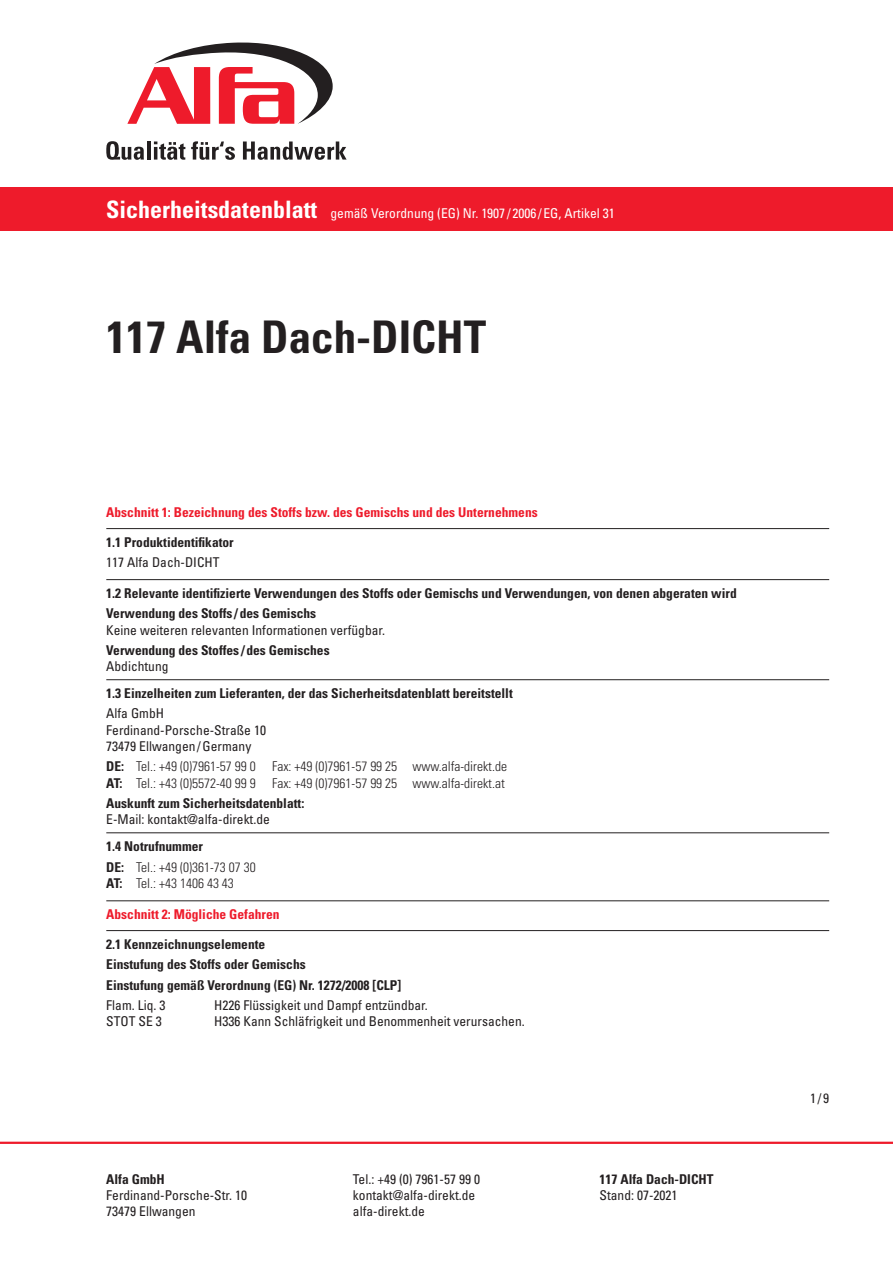
<style>
.page{position:relative;width:893px;height:1263px;background:#fff}
.page>*{position:absolute;margin:0;border:0;box-sizing:border-box;transform-origin:0 0}
.t1{font:700 condensed 45px "Univers LT Std";color:#231f20}
.Gliederungspunkte{font:700 condensed 13.5px "Univers LT Std";color:#231f20}
.Gliederungspunkte-2{font:condensed 13.5px/16.2px "Univers LT Std";color:#231f20}
.fließtext{font:300 condensed 13.5px/16.2px "Univers LT Std";color:#231f20}
.Gliederungspunkte-3{font:700 condensed 13.5px "Univers LT Std";color:#ee1b2b}
.Fließtext{font:condensed 13.5px/16.2px "Univers LT Std";color:#231f20}
.t2{font:condensed 13.5px "Univers LT Std";color:#fff}
.s1{font-weight:700;font-size:24px}
.s2{font-weight:700}
</style>
<div class="page">
<hr style="left:0;top:1142px;width:893px;height:2px;background:#ee1b2b">
<div style="left:0;top:187px;width:893px;height:44px;background:#ee1b2b"></div>
<svg style="left:106px;top:141px;width:38px;height:19px"></svg>
<hr style="left:147px;top:141px;width:3px;height:19px;background:#231f20">
<svg style="left:154px;top:141px;width:31px;height:19px"></svg>
<svg style="left:191px;top:141px;width:44px;height:19px"></svg>
<svg style="left:243px;top:141px;width:104px;height:19px"></svg>
<svg style="left:127px;top:42px;width:206px;height:82px"></svg>
<hr style="left:106px;top:579px;width:723px;height:1px;background:#231f20">
<hr style="left:106px;top:679px;width:723px;height:1px;background:#231f20">
<hr style="left:106px;top:832px;width:723px;height:1px;background:#231f20">
<hr style="left:106px;top:528px;width:723px;height:1px;background:#231f20">
<hr style="left:106px;top:900px;width:723px;height:1px;background:#231f20">
<hr style="left:106px;top:930px;width:723px;height:1px;background:#231f20">
<p class="t2" style="left:106px;top:205px;width:510px"><span class="s1">Sicherheitsdatenblatt</span> gemäß Verordnung (EG) Nr. 1907 / 2006 /EG, Artikel 31</p>
<p class="t1" style="left:106px;top:309px;width:381px">117 Alfa Dach-DICHT</p>
<p class="Gliederungspunkte-3" style="left:106px;top:504px;width:433px">Abschnitt 1: Bezeichnung des Stoffs bzw. des Gemischs und des Unternehmens</p>
<p class="Gliederungspunkte" style="left:106px;top:534px;width:129px">1.1 Produktidentifikator</p>
<p class="Gliederungspunkte-2" style="left:106px;top:554px;width:115px">117 Alfa Dach-DICHT</p>
<p class="Gliederungspunkte" style="left:106px;top:585px;width:632px">1.2 Relevante identifizierte Verwendungen des Stoffs oder Gemischs und Verwendungen, von denen abgeraten wird</p>
<p class="Gliederungspunkte-2" style="left:106px;top:605px;width:280px"><span class="s2">Verwendung des Stoffs / des Gemischs<br></span>Keine weiteren relevanten Informationen verfügbar.</p>
<p class="Gliederungspunkte" style="left:106px;top:642px;width:225px">Verwendung des Stoffes / des Gemisches</p>
<p class="Gliederungspunkte-2" style="left:106px;top:658px;width:64px">Abdichtung</p>
<p class="Gliederungspunkte" style="left:106px;top:685px;width:408px">1.3 Einzelheiten zum Lieferanten, der das Sicherheitsdatenblatt bereitstellt</p>
<p class="Fließtext" style="left:106px;top:705px;width:161px">Alfa GmbH<br>Ferdinand-Porsche-Straße 10<br>73479 Ellwangen/Germany</p>
<p class="fließtext" style="left:106px;top:758px;width:402px"><span class="s2">DE:</span> Tel.: +49 (0)7961-57 99 0 Fax: +49 (0)7961-57 99 25 www.alfa-direkt.de<br><span class="s2">AT:</span> Tel.: +43 (0)5572-40 99 9 Fax: +49 (0)7961-57 99 25 www.alfa-direkt.at</p>
<p class="Gliederungspunkte" style="left:106px;top:795px;width:200px">Auskunft zum Sicherheitsdatenblatt:</p>
<p class="Fließtext" style="left:106px;top:811px;width:165px">E-Mail: kontakt@alfa-direkt.de</p>
<p class="Gliederungspunkte" style="left:106px;top:838px;width:98px">1.4 Notrufnummer</p>
<p class="fließtext" style="left:106px;top:859px;width:151px"><span class="s2">DE:</span> Tel.: +49 (0)361-73 07 30<br><span class="s2">AT:</span> Tel.: +43 1406 43 43</p>
<p class="Gliederungspunkte-3" style="left:106px;top:906px;width:175px">Abschnitt 2: Mögliche Gefahren</p>
<p class="Gliederungspunkte" style="left:106px;top:936px;width:160px">2.1 Kennzeichnungselemente</p>
<p class="Gliederungspunkte" style="left:106px;top:956px;width:201px">Einstufung des Stoffs oder Gemischs</p>
<p class="Gliederungspunkte" style="left:106px;top:977px;width:296px">Einstufung gemäß Verordnung (EG) Nr. 1272/2008 [CLP]</p>
<p class="Gliederungspunkte-2" style="left:106px;top:997px;width:61px">Flam. Liq. 3</p>
<p class="Gliederungspunkte-2" style="left:214px;top:997px;width:215px">H226 Flüssigkeit und Dampf entzündbar.</p>
<p class="Gliederungspunkte-2" style="left:106px;top:1013px;width:57px">STOT SE 3</p>
<p class="Gliederungspunkte-2" style="left:214px;top:1013px;width:312px">H336 Kann Schläfrigkeit und Benommenheit verursachen.</p>
<p class="Gliederungspunkte" style="left:106px;top:1171px;width:60px">Alfa GmbH</p>
<p class="Gliederungspunkte-2" style="left:106px;top:1187px;width:142px">Ferdinand-Porsche-Str. 10<br>73479 Ellwangen</p>
<p class="Gliederungspunkte-2" style="left:353px;top:1171px;width:129px">Tel.: +49 (0) 7961-57 99 0 kontakt@alfa-direkt.de alfa-direkt.de</p>
<p class="Gliederungspunkte" style="left:600px;top:1171px;width:115px">117 Alfa Dach-DICHT</p>
<p class="Gliederungspunkte-2" style="left:600px;top:1187px;width:79px">Stand: 07-2021</p>
<p class="Gliederungspunkte-2" style="left:810px;top:1090px;width:21px">1/9</p>
</div>
